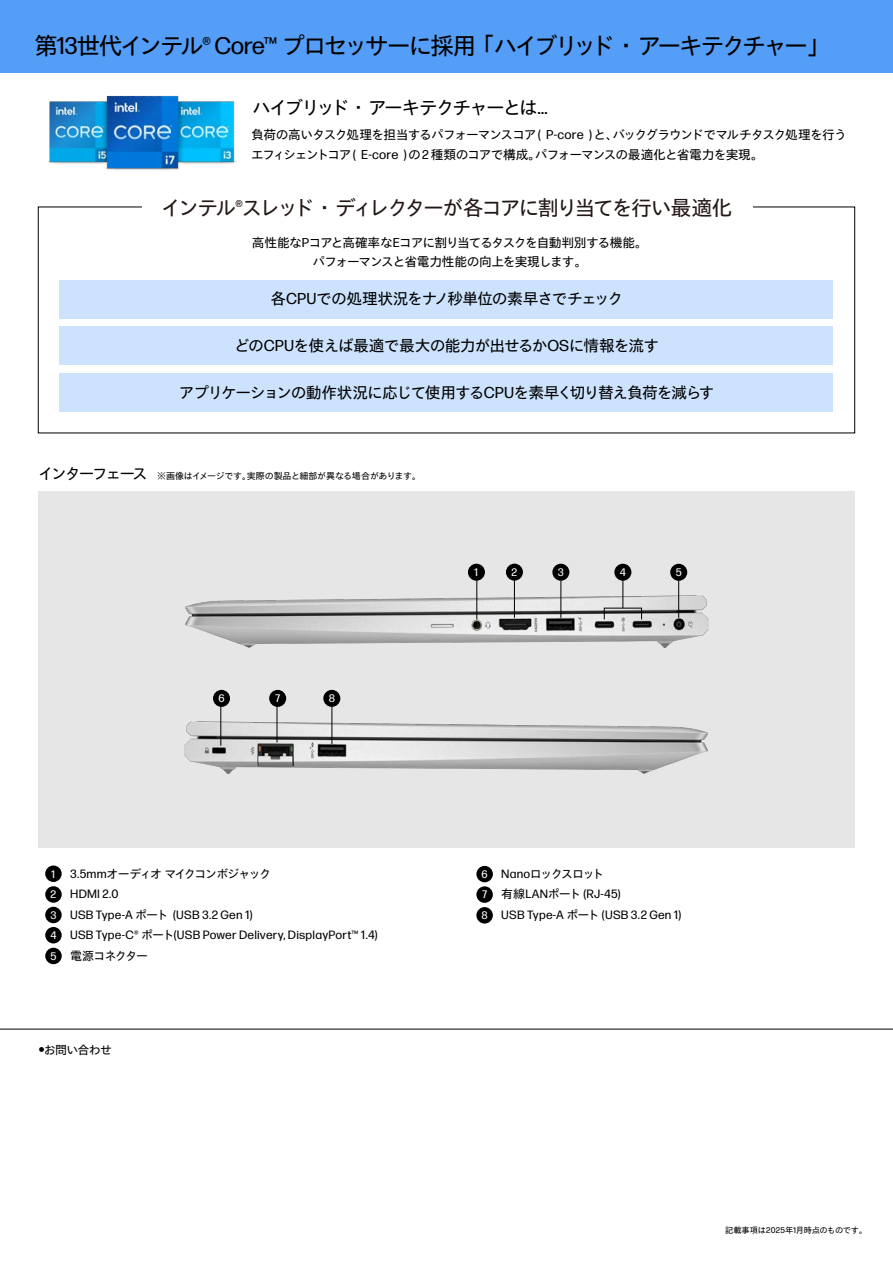
<style>
.page{position:relative;width:893px;height:1263px;background:#fff}
.page>*{position:absolute;margin:0;border:0;box-sizing:border-box;transform-origin:0 0}
.t1{font:24px "Forma DJR Japanese Micro";letter-spacing:-.115em;color:#000}
.t2{font:21px "Forma DJR Japanese Micro";letter-spacing:-.115em;color:#231815}
.t3{font:18.75px "Forma DJR Japanese Micro";letter-spacing:-.11em;color:#000}
.t4{font:15.75px "Forma DJR Japanese Micro";letter-spacing:-.055em;color:#000}
.t5{font:15.75px "Forma DJR Japanese Micro";letter-spacing:-.075em;color:#000}
.t6{font:12.75px/19.5px "Forma DJR Japanese Micro";letter-spacing:-.07em;color:#000;text-align:center}
.t7{font:12px/20.4px "Forma DJR Japanese Micro";letter-spacing:.005em;color:#000}
.t8{font:10.95px/20.4px "Forma DJR Japanese Micro";color:#fff;text-align:justify}
.t9{font:9px "Forma DJR Japanese Micro";letter-spacing:-.035em;color:#000}
.t10{font:8.25px "Forma DJR Japanese Micro";letter-spacing:-.02em;color:#000}
.s1{font-size:15.75px}
</style>
<div class="page">
<div style="left:38px;top:491px;width:817px;height:356px;background:#e6e6e6"></div>
<hr style="left:0;top:1029px;width:893px;height:1px;background:#000">
<div style="left:45px;top:865px;width:17px;height:17px;background:#000;border-radius:50%"></div>
<div style="left:45px;top:886px;width:17px;height:17px;background:#000;border-radius:50%"></div>
<div style="left:45px;top:907px;width:17px;height:16px;background:#000;border-radius:50%"></div>
<div style="left:45px;top:927px;width:17px;height:16px;background:#000;border-radius:50%"></div>
<div style="left:45px;top:948px;width:17px;height:16px;background:#000;border-radius:50%"></div>
<div style="left:476px;top:886px;width:17px;height:17px;background:#000;border-radius:50%"></div>
<div style="left:476px;top:866px;width:17px;height:16px;background:#000;border-radius:50%"></div>
<div style="left:476px;top:907px;width:17px;height:16px;background:#000;border-radius:50%"></div>
<img style="left:185px;top:722px;width:523px;height:52px">
<hr style="left:220px;top:706px;width:1px;height:40px;background:#000">
<div style="left:213px;top:690px;width:17px;height:17px;background:#000;border-radius:50%"></div>
<hr style="left:277px;top:706px;width:1px;height:36px;background:#000">
<div style="left:269px;top:690px;width:17px;height:17px;background:#000;border-radius:50%"></div>
<div style="left:323px;top:690px;width:17px;height:17px;background:#000;border-radius:50%"></div>
<hr style="left:332px;top:706px;width:1px;height:38px;background:#000">
<img style="left:185px;top:596px;width:523px;height:52px">
<hr style="left:678px;top:580px;width:1px;height:38px;background:#000">
<div style="left:670px;top:564px;width:17px;height:17px;background:#000;border-radius:50%"></div>
<div style="left:468px;top:564px;width:17px;height:17px;background:#000;border-radius:50%"></div>
<hr style="left:476px;top:580px;width:1px;height:39px;background:#000">
<div style="left:506px;top:564px;width:17px;height:17px;background:#000;border-radius:50%"></div>
<hr style="left:514px;top:580px;width:1px;height:38px;background:#000">
<div style="left:552px;top:564px;width:17px;height:17px;background:#000;border-radius:50%"></div>
<hr style="left:561px;top:580px;width:1px;height:38px;background:#000">
<div style="left:614px;top:564px;width:17px;height:17px;background:#000;border-radius:50%"></div>
<svg style="left:623px;top:580px;width:1px;height:28px"></svg>
<div style="left:60px;top:280px;width:773px;height:38px;background:#cce2fd"></div>
<div style="left:0;top:0;width:893px;height:72px;background:#549ef7"></div>
<div style="left:60px;top:327px;width:773px;height:38px;background:#cce2fd"></div>
<div style="left:60px;top:373px;width:773px;height:39px;background:#cce2fd"></div>
<img style="left:48px;top:95px;width:188px;height:75px">
<h1 class="t1" style="left:34px;top:29px;width:799px">第13世代インテル® Core™ プロセッサーに採用「ハイブリッド・アーキテクチャー」</h1>
<h3 class="t3" style="left:252px;top:94px;width:297px">ハイブリッド・アーキテクチャーとは…</h3>
<p class="t6" style="left:251px;top:124px;width:597px;text-align:left">負荷の高いタスク処理を担当するパフォーマンスコア（P-core）と、バックグラウンドでマルチタスク処理を行うエフィシェントコア（E-core）の 2 種類のコアで構成。パフォーマンスの最適化と省電力を実現。</p>
<h2 class="t2" style="left:161px;top:193px;width:573px">インテル®スレッド・ディレクターが各コアに割り当てを行い最適化</h2>
<p class="t6" style="left:252px;top:232px;width:397px">高性能なPコアと高確率なEコアに割り当てるタスクを自動判別する機能。パフォーマンスと省電力性能の向上を実現します。</p>
<h3 class="t4" style="left:270px;top:288px;width:354px">各CPUでの処理状況をナノ秒単位の素早さでチェック</h3>
<h3 class="t4" style="left:234px;top:335px;width:426px">どのCPUを使えば最適で最大の能力が出せるかOSに情報を流す</h3>
<h3 class="t5" style="left:179px;top:381px;width:537px">アプリケーションの動作状況に応じて使用するCPUを素早く切り替え負荷を減らす</h3>
<p class="t9" style="left:38px;top:469px;width:384px"><span class="s1">インターフェース</span> ※画像はイメージです。実際の製品と細部が異なる場合があります。</p>
<p class="t8" style="left:218px;top:688px;width:8px">6</p>
<p class="t8" style="left:275px;top:688px;width:7px">7</p>
<p class="t8" style="left:329px;top:688px;width:8px">8</p>
<p class="t8" style="left:474px;top:562px;width:6px">1</p>
<p class="t8" style="left:512px;top:562px;width:7px">2</p>
<p class="t8" style="left:558px;top:562px;width:8px">3</p>
<p class="t8" style="left:620px;top:562px;width:8px">4</p>
<p class="t8" style="left:676px;top:562px;width:8px">5</p>
<p class="t8" style="left:50px;top:863px;width:8px">1<br>2<br>3<br>4<br>5</p>
<p class="t7" style="left:70px;top:863px;width:309px">3.5mmオーディオ マイクコンボジャック<br>HDMI 2.0<br>USB Type-A ポート (USB 3.2 Gen 1)<br>USB Type-C® ポート(USB Power Delivery, DisplayPort™ 1.4)電源コネクター</p>
<p class="t7" style="left:38px;top:1039px;width:75px">●お問い合わせ</p>
<p class="t8" style="left:481px;top:863px;width:8px">6</p>
<p class="t8" style="left:481px;top:905px;width:8px">8</p>
<p class="t8" style="left:482px;top:884px;width:7px">7</p>
<p class="t7" style="left:501px;top:863px;width:181px">Nanoロックスロット<br>有線LANポート (RJ-45)<br>USB Type-A ポート (USB 3.2 Gen 1)</p>
<p class="t10" style="left:725px;top:1224px;width:144px">記載事項は2025年1月時点のものです。</p>
</div>
